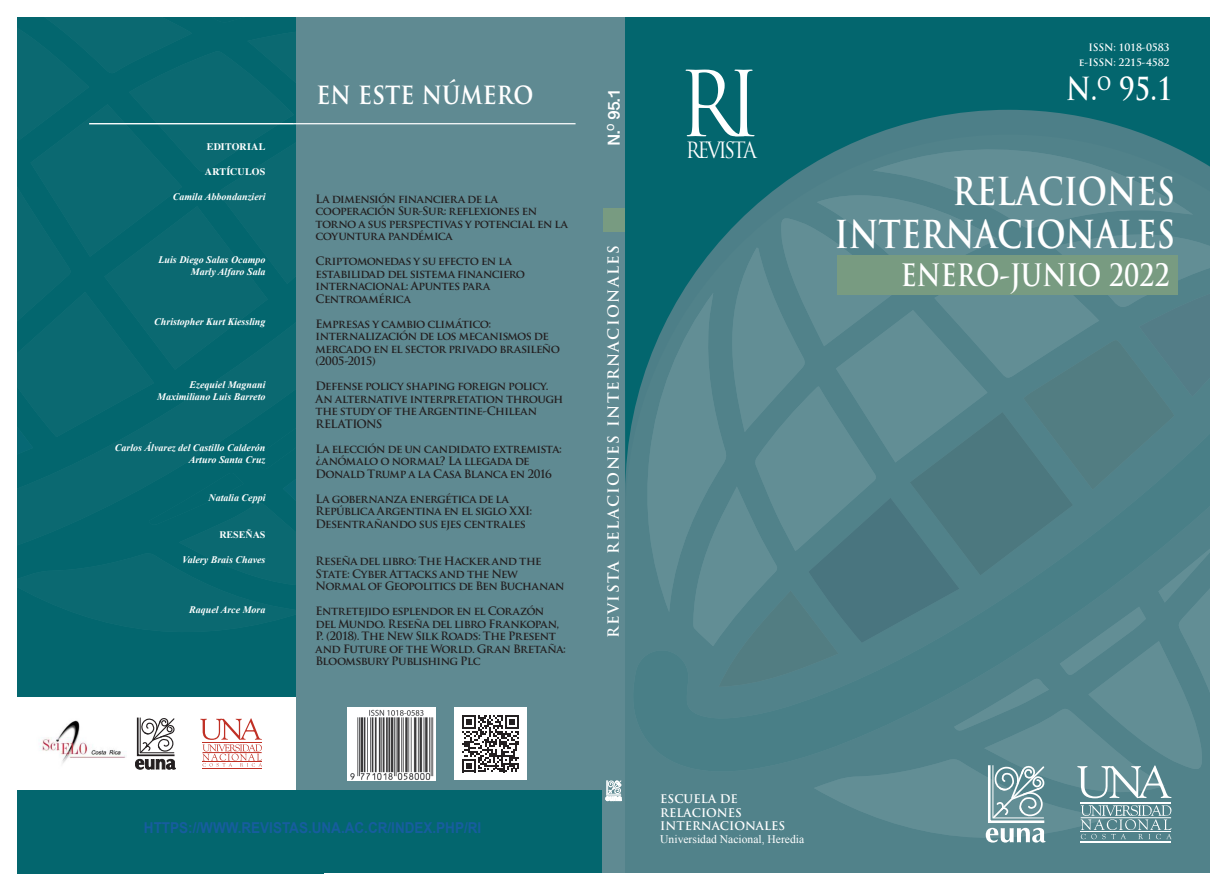
<style>
.page{position:relative;width:1227px;height:891px;background:#fff}
.page>*{position:absolute;margin:0;border:0;box-sizing:border-box;transform-origin:0 0}
.t1{font:88.25px "Trajan Pro";color:#fff;scale:.89 1}
.t2{font:700 37.5px/43.1px "Trajan Pro";color:#fff;text-align:right;scale:.84 1}
.t3{font:700 31px "Trajan Pro";color:#fff;scale:.84 1}
.t4{font:700 30px "Trajan Pro";color:#fff;scale:.84 1}
.t5{font:700 28.75px "Trajan Pro";color:#fff;scale:.84 1}
.t6{font:21.88px "Trajan Pro";letter-spacing:-.14em;color:#fff;scale:.89 1}
.t7{font:700 17.5px "Sinhala Sangam MN";color:#fff}
.t8{font:700 15px "Arial";color:#175d9e;scale:.9 1}
.t9{font:700 15px "Trajan Pro";letter-spacing:.1em;color:#fff}
.t10{font:700 11.62px/13.4px "Trajan Pro";color:#fff}
.Título_artículo_espa{font:700 11.25px/12.5px "Trajan Pro";letter-spacing:-.05em;color:#231f20}
.Autor{font:italic 700 10px "Times New Roman";color:#fff}
.t11{font:700 10px "Trajan Pro";letter-spacing:-.015em;color:#fff}
.Contenido{font:700 10px "Times";letter-spacing:.015em;color:#fff}
.Autor-2{font:700 10px "Times New Roman";color:#fff}
.s1{font-family:"Times New Roman";font-weight:400}
</style>
<div class="page">
<div style="left:624px;top:18px;width:585px;height:855px;background:#51828a"></div>
<div style="left:18px;top:18px;width:306px;height:855px;background:#0b6971"></div>
<svg style="left:624px;top:18px;width:585px;height:475px;background:#0d6971"></svg>
<div style="left:296px;top:18px;width:328px;height:855px;background:#5f8a92"></div>
<div style="left:18px;top:790px;width:584px;height:83px;background:#03666e"></div>
<div style="left:18px;top:696px;width:278px;height:93px;background:#fff"></div>
<svg style="left:135px;top:717px;width:41px;height:52px"></svg>
<svg style="left:605px;top:780px;width:17px;height:20px"></svg>
<img style="left:347px;top:707px;width:88px;height:73px">
<div style="left:454px;top:707px;width:73px;height:73px;background:#fff"></div>
<svg style="left:462px;top:715px;width:57px;height:57px"></svg>
<div style="left:603px;top:208px;width:21px;height:24px;background:#789b81"></div>
<hr style="left:202px;top:767px;width:60px;height:1px;background:#c03025">
<svg style="left:200px;top:718px;width:62px;height:48px"></svg>
<svg style="left:643px;top:149px;width:566px;height:693px"></svg>
<hr style="left:294px;top:123px;width:281px;height:1px;background:#fff">
<hr style="left:89px;top:123px;width:205px;height:1px;background:#fff">
<div style="left:837px;top:255px;width:340px;height:40px;background:#789b81"></div>
<img style="left:39px;top:720px;width:88px;height:44px">
<p class="Contenido" style="left:207px;top:137px;width:60px">EDITORIAL</p>
<p class="Contenido" style="left:205px;top:162px;width:62px">ARTÍCULOS</p>
<p class="Autor" style="left:173px;top:190px;width:94px">Camila Abbondanzieri</p>
<p class="Autor" style="left:158px;top:252px;width:108px">Luis Diego Salas Ocampo</p>
<p class="Autor" style="left:191px;top:265px;width:76px">Marly Alfaro Sala</p>
<p class="Autor" style="left:154px;top:315px;width:113px">Christopher Kurt Kiessling</p>
<p class="Autor" style="left:190px;top:377px;width:77px">Ezequiel Magnani</p>
<p class="Autor" style="left:157px;top:390px;width:110px">Maximiliano Luis Barreto</p>
<p class="Autor" style="left:115px;top:440px;width:152px">Carlos Álvarez del Castillo Calderón</p>
<p class="Autor" style="left:189px;top:452px;width:78px">Arturo Santa Cruz</p>
<p class="Autor" style="left:208px;top:490px;width:58px">Natalia Ceppi</p>
<p class="Autor-2" style="left:219px;top:527px;width:48px">RESEÑAS</p>
<p class="Autor" style="left:182px;top:552px;width:85px">Valery Brais Chaves</p>
<p class="Autor" style="left:189px;top:602px;width:78px">Raquel Arce Mora</p>
<p class="t5" style="left:317px;top:75px;width:260px">en este número</p>
<p class="Título_artículo_espa" style="left:316px;top:192px;width:254px">La dimensión financiera de la cooperación Sur-Sur: reflexiones en torno a sus perspectivas y potencial en la coyuntura pandémica</p>
<p class="Título_artículo_espa" style="left:316px;top:255px;width:211px">Criptomonedas y su efecto en la estabilidad del sistema financiero internacional: Apuntes para<br>Centroamérica</p>
<p class="Título_artículo_espa" style="left:316px;top:317px;width:246px">Empresas y cambio climático: internalización de los mecanismos de mercado en el sector privado brasileño (2005-2015)</p>
<p class="Título_artículo_espa" style="left:316px;top:380px;width:249px">Defense policy shaping foreign policy.<br>An alternative interpretation through the study of the Argentine-Chilean<br>RELATIONS</p>
<p class="Título_artículo_espa" style="left:316px;top:442px;width:248px">La elección de un candidato extremista: ¿anómalo o normal? La llegada de<br>Donald Trump a la Casa Blanca en 2016</p>
<p class="Título_artículo_espa" style="left:316px;top:492px;width:218px">La gobernanza energética de la<br>República Argentina en el siglo XXI:<br>Desentrañando sus ejes centrales</p>
<p class="Título_artículo_espa" style="left:316px;top:555px;width:251px">Reseña del libro: The Hacker and the<br>State: Cyber Attacks and the New<br>Normal of Geopolitics de Ben Buchanan</p>
<p class="Título_artículo_espa" style="left:316px;top:605px;width:252px">Entretejido esplendor en el Corazón del Mundo. Reseña del libro Frankopan, P. (2018). The New Silk Roads: The Present and Future of the World. Gran Bretaña:<br>Bloomsbury Publishing Plc</p>
<p class="t7" style="left:605px;top:146px;width:59px;rotate:-90deg">N <sup>O</sup>. 95.1</p>
<p class="t9" style="left:604px;top:638px;width:394px;rotate:-90deg">REVISTA RELACIONES INTERNACIONALES</p>
<p class="t1" style="left:678px;top:48px;width:94px">RI</p>
<p class="t6" style="left:686px;top:136px;width:81px">REVISTA</p>
<p class="t11" style="left:1088px;top:41px;width:82px">ISSN: 1018-0583</p>
<p class="t11" style="left:1079px;top:56px;width:92px">e-ISSN: 2215-4582</p>
<p class="t3" style="left:1066px;top:69px;width:129px">N.<sup>O</sup> 95.1</p>
<p class="t2" style="left:834px;top:170px;width:407px">RELACIONES<br>INTERNACIONALES</p>
<p class="t4" style="left:901px;top:256px;width:321px">ENERO-JUNIO 2022</p>
<p class="t8" style="left:144px;top:817px;width:376px">HTTPS://WWW.REVISTAS.UNA.AC.CR/INDEX.PHP/RI</p>
<p class="t10" style="left:660px;top:792px;width:145px">ESCUELA DE<br>RELACIONES<br>INTERNACIONALES<br><span class="s1">Universidad Nacional, Heredia</span></p>
</div>
